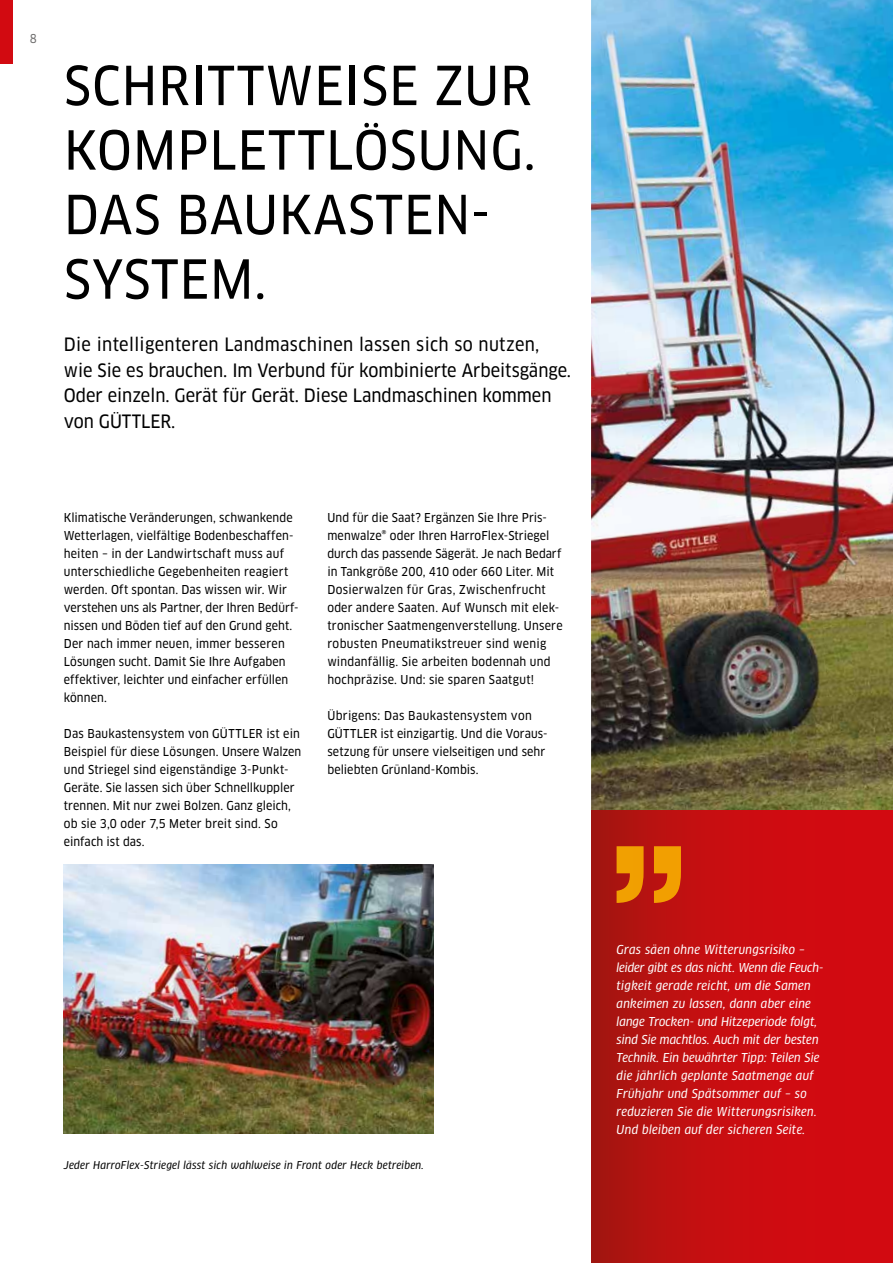
<style>
.page{position:relative;width:893px;height:1263px;background:#fff}
.page>*{position:absolute;margin:0;border:0;box-sizing:border-box;transform-origin:0 0}
.t1{font:52.5px/64.5px "Clan Pro Narr News";letter-spacing:.02em;color:#000}
.t2{font:18px/25.5px "Clan Pro Narr News";color:#000}
.t3{font:12px/18px "Clan Pro Narr News";letter-spacing:.01em;color:#000}
.t4{font:italic 12px/18px "Clan OT Narr News";letter-spacing:.02em;color:#fff}
.t5{font:12px "Clan Pro Narr News";color:#706f6f}
.t6{font:italic 10.5px "Clan OT Narr News";letter-spacing:.02em;color:#000}
</style>
<div class="page">
<img style="left:591px;top:0;width:302px;height:810px">
<div style="left:0;top:0;width:13px;height:64px;background:#d20a11"></div>
<div style="left:591px;top:810px;width:302px;height:453px;background:linear-gradient(to right,#ad1410,#dc0811)"></div>
<svg style="left:617px;top:846px;width:64px;height:57px;background:#dd6f06"></svg>
<img style="left:64px;top:864px;width:370px;height:269px">
<p class="t5" style="left:30px;top:32px;width:9px">8</p>
<h1 class="t1" style="left:64px;top:54px;width:473px">SCHRITTWEISE ZUR<br>KOMPLETTLÖSUNG.<br>DAS BAUKASTEN-<br>SYSTEM.</h1>
<h2 class="t2" style="left:64px;top:332px;width:509px">Die intelligenteren Landmaschinen lassen sich so nutzen, wie Sie es brauchen. Im Verbund für kombinierte Arbeitsgänge.<br>Oder einzeln. Gerät für Gerät. Diese Landmaschinen kommen von GÜTTLER.</h2>
<p class="t3" style="left:64px;top:508px;width:236px">Klimatische Veränderungen, schwankende Wetterlagen, vielfältige Bodenbeschaffen&shy;heiten – in der Landwirtschaft muss auf unterschiedliche Gegebenheiten reagiert werden. Oft spontan. Das wissen wir. Wir verstehen uns als Partner, der Ihren Bedürf&shy;nissen und Böden tief auf den Grund geht.<br>Der nach immer neuen, immer besseren Lösungen sucht. Damit Sie Ihre Aufgaben effektiver, leichter und einfacher erfüllen können.</p>
<p class="t3" style="left:64px;top:724px;width:239px">Das Baukastensystem von GÜTTLER ist ein Beispiel für diese Lösungen. Unsere Walzen und Striegel sind eigenständige 3-Punkt-Geräte. Sie lassen sich über Schnellkuppler trennen. Mit nur zwei Bolzen. Ganz gleich, ob sie 3,0 oder 7,5 Meter breit sind. So einfach ist das.</p>
<p class="t3" style="left:327px;top:508px;width:237px">Und für die Saat? Ergänzen Sie Ihre Pris&shy;menwalze® oder Ihren HarroFlex-Striegel durch das passende Sägerät. Je nach Bedarf in Tankgröße 200, 410 oder 660 Liter. Mit Dosierwalzen für Gras, Zwischenfrucht oder andere Saaten. Auf Wunsch mit elek&shy;tronischer Saatmengenverstellung. Unsere robusten Pneumatikstreuer sind wenig windanfällig. Sie arbeiten bodennah und hochpräzise. Und: sie sparen Saatgut!</p>
<p class="t3" style="left:327px;top:706px;width:222px">Übrigens: Das Baukastensystem von GÜTTLER ist einzigartig. Und die Voraus&shy;setzung für unsere vielseitigen und sehr beliebten Grünland-Kombis.</p>
<p class="t6" style="left:64px;top:1159px;width:362px">Jeder HarroFlex-Striegel lässt sich wahlweise in Front oder Heck betreiben.</p>
<p class="t4" style="left:617px;top:940px;width:208px">Gras säen ohne Witterungsrisiko – leider gibt es das nicht. Wenn die Feuch&shy;tigkeit gerade reicht, um die Samen ankeimen zu lassen, dann aber eine lange Trocken- und Hitzeperiode folgt, sind Sie machtlos. Auch mit der besten Technik. Ein bewährter Tipp: Teilen Sie die jährlich geplante Saatmenge auf Frühjahr und Spätsommer auf – so reduzieren Sie die Witterungsrisiken.<br>Und bleiben auf der sicheren Seite.</p>
</div>
